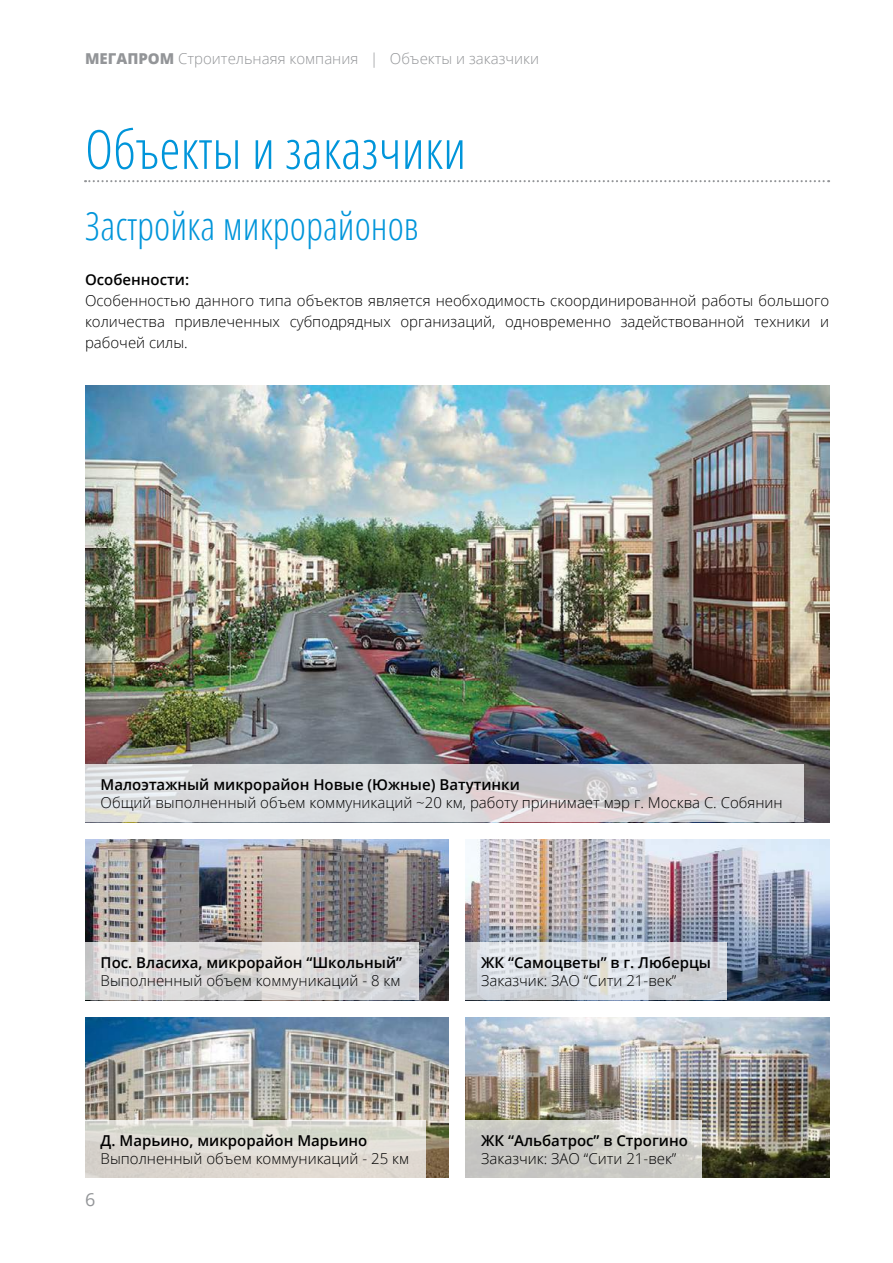
<style>
.page{position:relative;width:893px;height:1263px;background:#fff}
.page>*{position:absolute;margin:0;border:0;box-sizing:border-box;transform-origin:0 0}
.t1{font:300 condensed 54px "Open Sans";color:#0095da}
.t2{font:300 condensed 39px "Open Sans";color:#0095da}
.t3{font:18px "Open Sans";color:#939598}
.t4{font:300 15px/21px "Open Sans";color:#000;text-align:justify}
.t5{font:600 15px "Open Sans";color:#000}
.t6{font:300 15px "Open Sans";color:#939598}
.s1{font-weight:800}
</style>
<div class="page">
<svg style="left:85px;top:180px;width:744px;height:2px"></svg>
<img style="left:85px;top:386px;width:744px;height:436px">
<img style="left:466px;top:839px;width:363px;height:161px">
<img style="left:85px;top:839px;width:364px;height:161px">
<img style="left:85px;top:1017px;width:364px;height:161px">
<img style="left:466px;top:1017px;width:363px;height:161px">
<svg style="left:85px;top:765px;width:719px;height:57px;background:#d8d8da"></svg>
<svg style="left:85px;top:1120px;width:340px;height:58px;background:#dcd9d1"></svg>
<svg style="left:466px;top:1120px;width:236px;height:58px;background:#cecec8"></svg>
<svg style="left:466px;top:943px;width:261px;height:57px;background:#d7dbe0"></svg>
<svg style="left:85px;top:943px;width:333px;height:57px;background:#dad8d8"></svg>
<p class="t6" style="left:85px;top:48px;width:455px"><span class="s1">МЕГАПРОМ</span> Строительнаяя компания | Объекты и заказчики</p>
<h1 class="t1" style="left:85px;top:113px;width:383px">Объекты и заказчики</h1>
<h2 class="t2" style="left:85px;top:200px;width:335px">Застройка микрорайонов</h2>
<p class="t5" style="left:85px;top:269px;width:106px">Особенности:</p>
<p class="t4" style="left:85px;top:290px;width:746px">Особенностью данного типа объектов является необходимость скоординированной работы большого количества привлеченных субподрядных организаций, одновременно задействованной техники и рабочей силы.</p>
<p class="t5" style="left:101px;top:774px;width:421px">Малоэтажный микрорайон Новые (Южные) Ватутинки</p>
<p class="t4" style="left:101px;top:792px;width:684px">Общий выполненный объем коммуникаций ~20 км, работу принимает мэр г. Москва С. Собянин</p>
<p class="t5" style="left:101px;top:952px;width:303px">Пос. Власиха, микрорайон “Школьный”</p>
<p class="t4" style="left:101px;top:970px;width:301px">Выполненный объем коммуникаций - 8 км</p>
<p class="t5" style="left:101px;top:1130px;width:268px">Д. Марьино, микрорайон Марьино</p>
<p class="t4" style="left:101px;top:1147px;width:310px">Выполненный объем коммуникаций - 25 км</p>
<p class="t3" style="left:85px;top:1187px;width:12px">6</p>
<p class="t5" style="left:481px;top:952px;width:231px">ЖК “Самоцветы” в г. Люберцы</p>
<p class="t4" style="left:481px;top:970px;width:197px">Заказчик: ЗАО “Сити 21-век”</p>
<p class="t5" style="left:481px;top:1130px;width:208px">ЖК “Альбатрос” в Строгино</p>
<p class="t4" style="left:481px;top:1147px;width:197px">Заказчик: ЗАО “Сити 21-век”</p>
</div>
